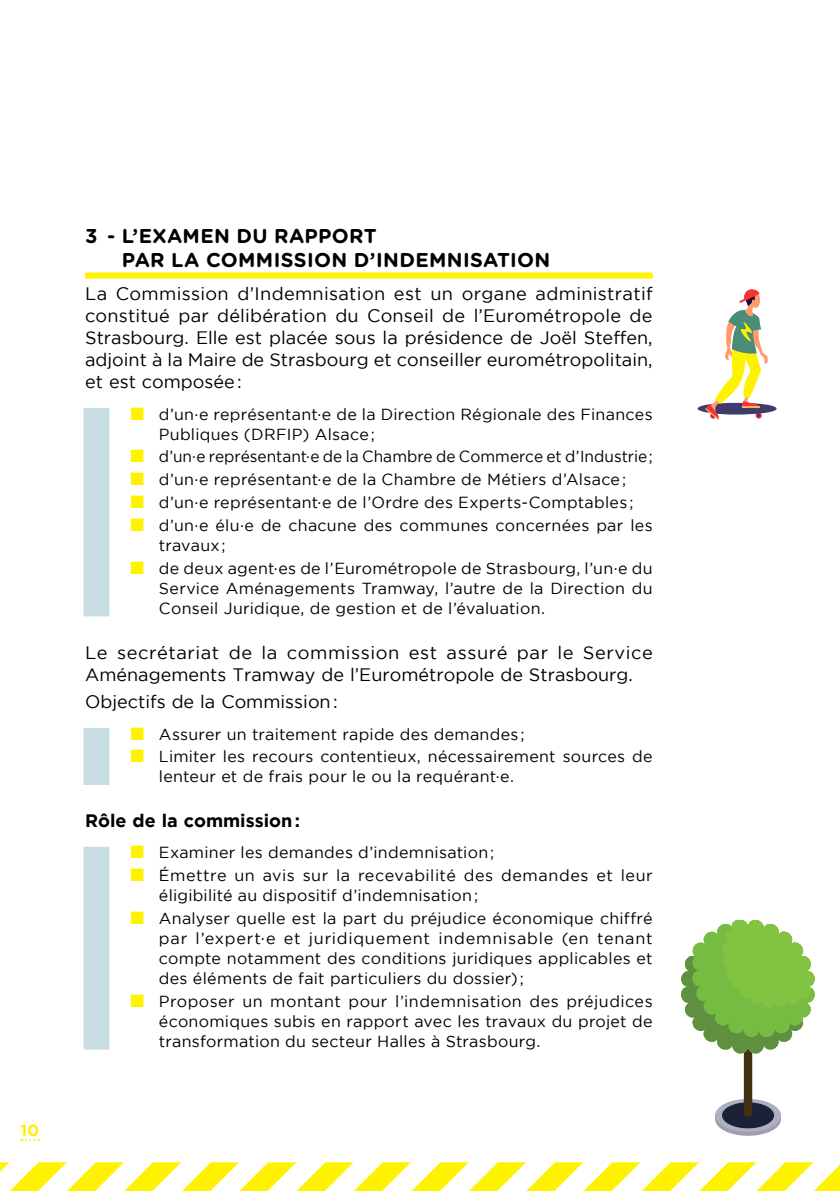
<style>
.page{position:relative;width:840px;height:1191px;background:#fff}
.page>*{position:absolute;margin:0;border:0;box-sizing:border-box;transform-origin:0 0}
.t1{font:700 20px/24px "Gotham Rounded";letter-spacing:.015em;color:#000}
.t2{font:18px/22px "Gotham";color:#000;text-align:justify}
.t3{font:700 18px "Gotham";color:#000}
.t4{font:16px/20px "Gotham";letter-spacing:.02em;color:#000}
.t5{font:16px "Gotham";color:#000}
.t6{font:700 16px "Gotham";color:#fff200}
.s1{color:#fff200}
</style>
<div class="page">
<svg style="left:21px;top:1138px;width:18px;height:2px"></svg>
<svg style="left:0;top:1162px;width:839px;height:29px"></svg>
<div style="left:85px;top:272px;width:567px;height:6px;background:#fff200"></div>
<div style="left:83px;top:408px;width:26px;height:208px;background:#c9dee3"></div>
<div style="left:83px;top:728px;width:26px;height:57px;background:#c9dee3"></div>
<div style="left:83px;top:846px;width:26px;height:203px;background:#c9dee3"></div>
<div style="left:697px;top:403px;width:79px;height:11px;background:#403b6b;border-radius:50%"></div>
<svg style="left:704px;top:289px;width:63px;height:131px"></svg>
<svg style="left:714px;top:1103px;width:66px;height:32px"></svg>
<svg style="left:714px;top:1098px;width:66px;height:33px"></svg>
<div style="left:721px;top:1102px;width:52px;height:26px;background:#1b2137;border-radius:50%"></div>
<svg style="left:681px;top:919px;width:133px;height:197px"></svg>
<p class="t6" style="left:20px;top:1121px;width:20px">10</p>
<p class="t1" style="left:122px;top:223px;width:429px;text-indent:-37px">3 - L’EXAMEN DU RAPPORT<br>PAR LA COMMISSION D’INDEMNISATION</p>
<p class="t2" style="left:85px;top:282px;width:568px">La Commission d’Indemnisation est un organe administratif constitué par délibération du Conseil de l’Eurométropole de Strasbourg. Elle est placée sous la présidence de Joël Steffen, adjoint à la Maire de Strasbourg et conseiller eurométropolitain, et est composée :</p>
<p class="t4" style="left:159px;top:403px;width:495px;text-indent:-28px"><span class="s1">■</span> d’un·e représentant·e de la Direction Régionale des Finances<br>Publiques (DRFIP) Alsace ;</p>
<p class="t5" style="left:130px;top:448px;width:523px"><span class="s1">■</span> d’un·e représentant·e de la Chambre de Commerce et d’Industrie ;</p>
<p class="t4" style="left:130px;top:469px;width:497px"><span class="s1">■</span> d’un·e représentant·e de la Chambre de Métiers d’Alsace ;</p>
<p class="t4" style="left:130px;top:492px;width:504px"><span class="s1">■</span> d’un·e représentant·e de l’Ordre des Experts-Comptables ;</p>
<p class="t4" style="left:159px;top:515px;width:495px;text-indent:-28px"><span class="s1">■</span> d’un·e élu·e de chacune des communes concernées par les travaux ;</p>
<p class="t4" style="left:159px;top:558px;width:495px;text-align:justify;text-indent:-28px"><span class="s1">■</span> de deux agent·es de l’Eurométropole de Strasbourg, l’un·e du Service Aménagements Tramway, l’autre de la Direction du Conseil Juridique, de gestion et de l’évaluation.</p>
<p class="t2" style="left:85px;top:641px;width:569px">Le secrétariat de la commission est assuré par le Service<br>Aménagements Tramway de l’Eurométropole de Strasbourg.</p>
<p class="t2" style="left:85px;top:690px;width:254px">Objectifs de la Commission :</p>
<p class="t4" style="left:130px;top:723px;width:395px"><span class="s1">■</span> Assurer un traitement rapide des demandes ;</p>
<p class="t4" style="left:159px;top:746px;width:495px;text-indent:-28px"><span class="s1">■</span> Limiter les recours contentieux, nécessairement sources de lenteur et de frais pour le ou la requérant·e.</p>
<p class="t3" style="left:85px;top:810px;width:216px">Rôle de la commission :</p>
<p class="t4" style="left:130px;top:842px;width:365px"><span class="s1">■</span> Examiner les demandes d’indemnisation ;</p>
<p class="t4" style="left:159px;top:865px;width:495px;text-indent:-28px"><span class="s1">■</span> Émettre un avis sur la recevabilité des demandes et leur éligibilité au dispositif d’indemnisation ;</p>
<p class="t4" style="left:159px;top:908px;width:495px;text-align:justify;text-indent:-28px"><span class="s1">■</span> Analyser quelle est la part du préjudice économique chiffré par l’expert·e et juridiquement indemnisable (en tenant compte notamment des conditions juridiques applicables et des éléments de fait particuliers du dossier) ;</p>
<p class="t4" style="left:159px;top:991px;width:495px;text-align:justify;text-indent:-28px"><span class="s1">■</span> Proposer un montant pour l’indemnisation des préjudices économiques subis en rapport avec les travaux du projet de transformation du secteur Halles à Strasbourg.</p>
</div>
